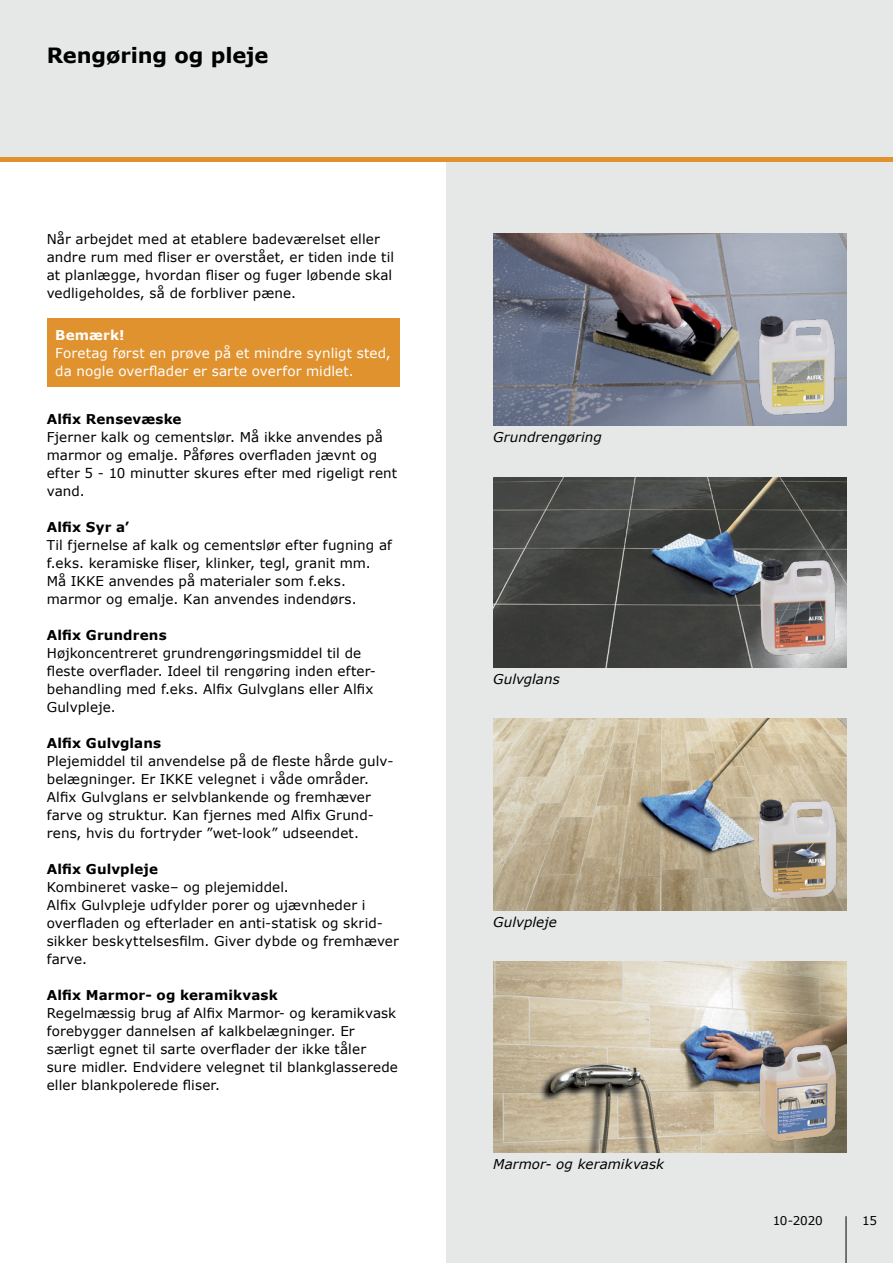
<style>
.page{position:relative;width:893px;height:1263px;background:#fff}
.page>*{position:absolute;margin:0;border:0;box-sizing:border-box;transform-origin:0 0}
.t1{font:700 21px "Verdana";letter-spacing:-.005em;color:#000}
.Brødtekst{font:13.5px/18px "Verdana";letter-spacing:.005em;color:#000}
.Brødtekst_fed{font:700 13.5px "Verdana";letter-spacing:.01em;color:#000}
.Brødtekst-2{font:13.5px/18px "Verdana";letter-spacing:.01em;color:#fff}
.Billedtekst{font:italic 13.5px "Verdana";letter-spacing:.005em;color:#000}
.Brødtekst_fed-2{font:700 13.5px "Verdana";letter-spacing:.015em;color:#fff}
.t2{font:12px "Verdana";letter-spacing:-.015em;color:#000}
</style>
<div class="page">
<div style="left:0;top:0;width:893px;height:161px;background:#e6e7e7"></div>
<hr style="left:0;top:159px;width:1px;height:1104px;background:#e6e7e7">
<div style="left:446px;top:159px;width:447px;height:1104px;background:#e6e7e7"></div>
<hr style="left:846px;top:1216px;width:1px;height:47px;background:#000">
<img style="left:493px;top:234px;width:353px;height:191px">
<img style="left:493px;top:719px;width:353px;height:191px">
<img style="left:493px;top:961px;width:353px;height:191px">
<img style="left:493px;top:477px;width:353px;height:191px">
<img style="left:757px;top:313px;width:80px;height:104px">
<img style="left:758px;top:553px;width:79px;height:104px">
<img style="left:758px;top:795px;width:79px;height:104px">
<img style="left:758px;top:1040px;width:79px;height:104px">
<div style="left:47px;top:319px;width:352px;height:68px;background:#e0922f"></div>
<div style="left:0;top:157px;width:893px;height:5px;background:#e0922f"></div>
<p class="t1" style="left:47px;top:40px;width:223px">Rengøring og pleje</p>
<p class="Brødtekst" style="left:47px;top:230px;width:349px">Når arbejdet med at etablere badeværelset eller andre rum med fliser er overstået, er tiden inde til at planlægge, hvordan fliser og fuger løbende skal vedligeholdes, så de forbliver pæne.</p>
<p class="Brødtekst_fed-2" style="left:55px;top:325px;width:71px">Bemærk!</p>
<p class="Brødtekst-2" style="left:55px;top:344px;width:337px">Foretag først en prøve på et mindre synligt sted, da nogle overflader er sarte overfor midlet.</p>
<p class="Brødtekst_fed" style="left:47px;top:410px;width:136px">Alfix Rensevæske</p>
<p class="Brødtekst" style="left:47px;top:428px;width:352px">Fjerner kalk og cementslør. Må ikke anvendes på marmor og emalje. Påføres overfladen jævnt og efter 5 - 10 minutter skures efter med rigeligt rent vand.</p>
<p class="Brødtekst_fed" style="left:47px;top:518px;width:84px">Alfix Syr a’</p>
<p class="Brødtekst" style="left:47px;top:536px;width:347px">Til fjernelse af kalk og cementslør efter fugning af f.eks. keramiske fliser, klinker, tegl, granit mm.</p>
<p class="Brødtekst" style="left:47px;top:572px;width:311px">Må IKKE anvendes på materialer som f.eks. marmor og emalje. Kan anvendes indendørs.</p>
<p class="Brødtekst_fed" style="left:47px;top:626px;width:121px">Alfix Grundrens</p>
<p class="Brødtekst" style="left:47px;top:644px;width:331px">Højkoncentreret grundrengøringsmiddel til de fleste overflader. Ideel til rengøring inden efter&shy;behandling med f.eks. Alfix Gulvglans eller Alfix Gulvpleje.</p>
<p class="Brødtekst_fed" style="left:47px;top:734px;width:116px">Alfix Gulvglans</p>
<p class="Brødtekst" style="left:47px;top:752px;width:348px">Plejemiddel til anvendelse på de fleste hårde gulv&shy;belægninger. Er IKKE velegnet i våde områder.<br>Alfix Gulvglans er selvblankende og fremhæver farve og struktur. Kan fjernes med Alfix Grund&shy;rens, hvis du fortryder ”wet-look” udseendet.</p>
<p class="Brødtekst_fed" style="left:47px;top:860px;width:113px">Alfix Gulvpleje</p>
<p class="Brødtekst" style="left:47px;top:878px;width:354px">Kombineret vaske– og plejemiddel.<br>Alfix Gulvpleje udfylder porer og ujævnheder i overfladen og efterlader en anti-statisk og skrid&shy;sikker beskyttelsesfilm. Giver dybde og fremhæver farve.</p>
<p class="Brødtekst_fed" style="left:47px;top:986px;width:233px">Alfix Marmor- og keramikvask</p>
<p class="Brødtekst" style="left:47px;top:1004px;width:353px">Regelmæssig brug af Alfix Marmor- og keramikvask forebygger dannelsen af kalkbelægninger. Er særligt egnet til sarte overflader der ikke tåler sure midler. Endvidere velegnet til blankglasserede eller blankpolerede fliser.</p>
<p class="Billedtekst" style="left:493px;top:428px;width:110px">Grundrengøring</p>
<p class="Billedtekst" style="left:493px;top:670px;width:68px">Gulvglans</p>
<p class="Billedtekst" style="left:493px;top:912px;width:65px">Gulvpleje</p>
<p class="Billedtekst" style="left:493px;top:1155px;width:172px">Marmor- og keramikvask</p>
<p class="t2" style="left:773px;top:1213px;width:52px">10-2020</p>
<p class="t2" style="left:862px;top:1213px;width:17px">15</p>
</div>
